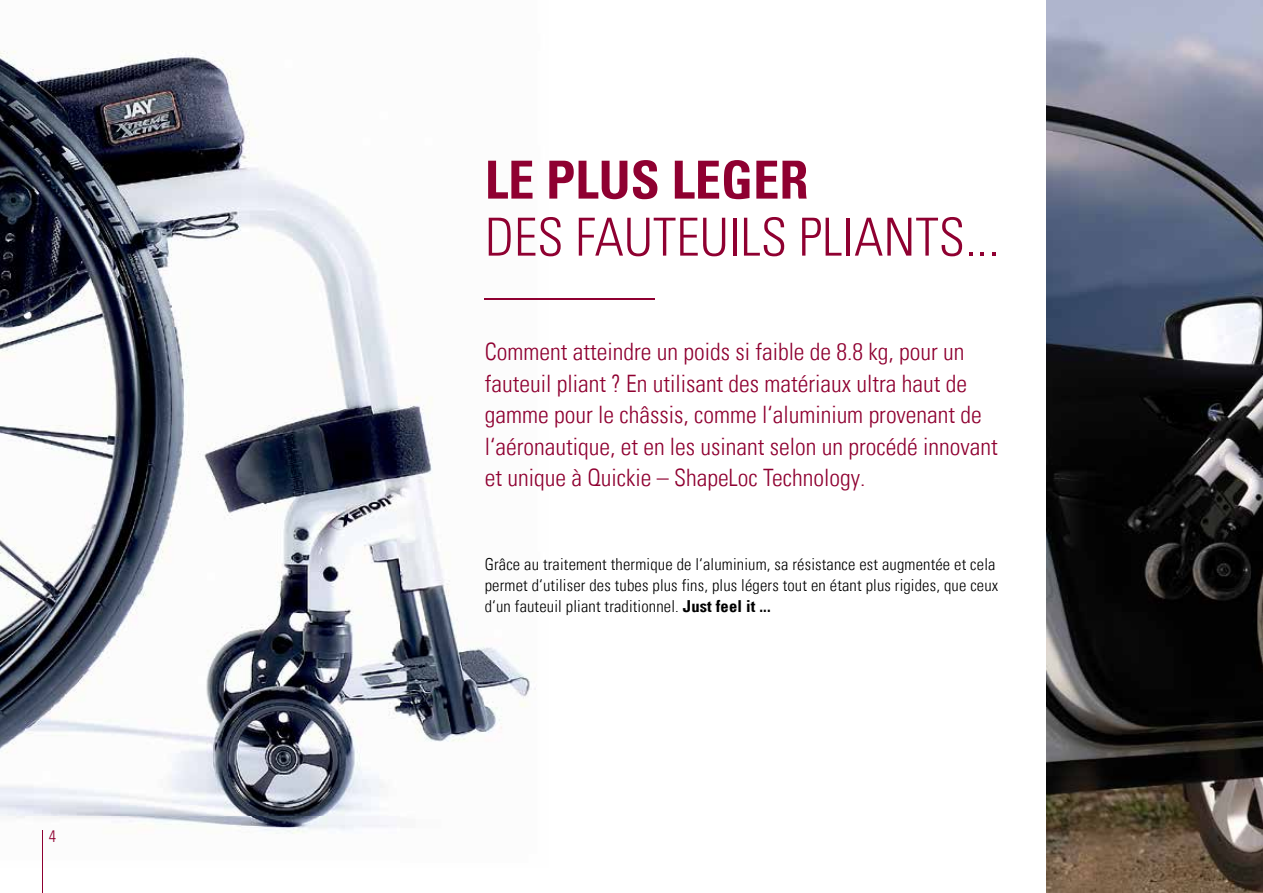
<style>
.page{position:relative;width:1263px;height:893px;background:#fff}
.page>*{position:absolute;margin:0;border:0;box-sizing:border-box;transform-origin:0 0}
.t1{font:52.5px "Univers Com 47 Light Cond";color:#8f0031}
.t2{font:52.5px "Univers Com 67 Bold Cond";color:#8f0031}
.t3{font:24px/31.5px "Univers Com 47 Light Cond";color:#8f0031}
.t4{font:16.5px/21px "Univers Com 47 Light Cond";letter-spacing:.01em;color:#000}
.t5{font:16.5px "Univers Com 47 Light Cond";color:#8f0031}
.s1{font-family:"Univers Com 67 Bold Cond"}
</style>
<div class="page">
<img style="left:0;top:51px;width:549px;height:783px">
<img style="left:1046px;top:0;width:217px;height:893px">
<hr style="left:485px;top:299px;width:170px;height:1px;background:#8f0031">
<hr style="left:42px;top:830px;width:1px;height:63px;background:#8f0031">
<p class="t5" style="left:49px;top:826px;width:9px">4</p>
<h1 class="t2" style="left:485px;top:148px;width:325px">LE PLUS LEGER</h1>
<h1 class="t1" style="left:485px;top:206px;width:517px">DES FAUTEUILS PLIANTS...</h1>
<p class="t3" style="left:485px;top:336px;width:514px">Comment atteindre un poids si faible de 8.8 kg, pour un fauteuil pliant ? En utilisant des matériaux ultra haut de gamme pour le châssis, comme l‘aluminium provenant de l‘aéronautique, et en les usinant selon un procédé innovant et unique à Quickie – ShapeLoc Technology.</p>
<p class="t4" style="left:485px;top:554px;width:515px">Grâce au traitement thermique de l‘aluminium, sa résistance est augmentée et cela permet d‘utiliser des tubes plus fins, plus légers tout en étant plus rigides, que ceux d‘un fauteuil pliant traditionnel. <span class="s1">Just feel it ...</span></p>
</div>
